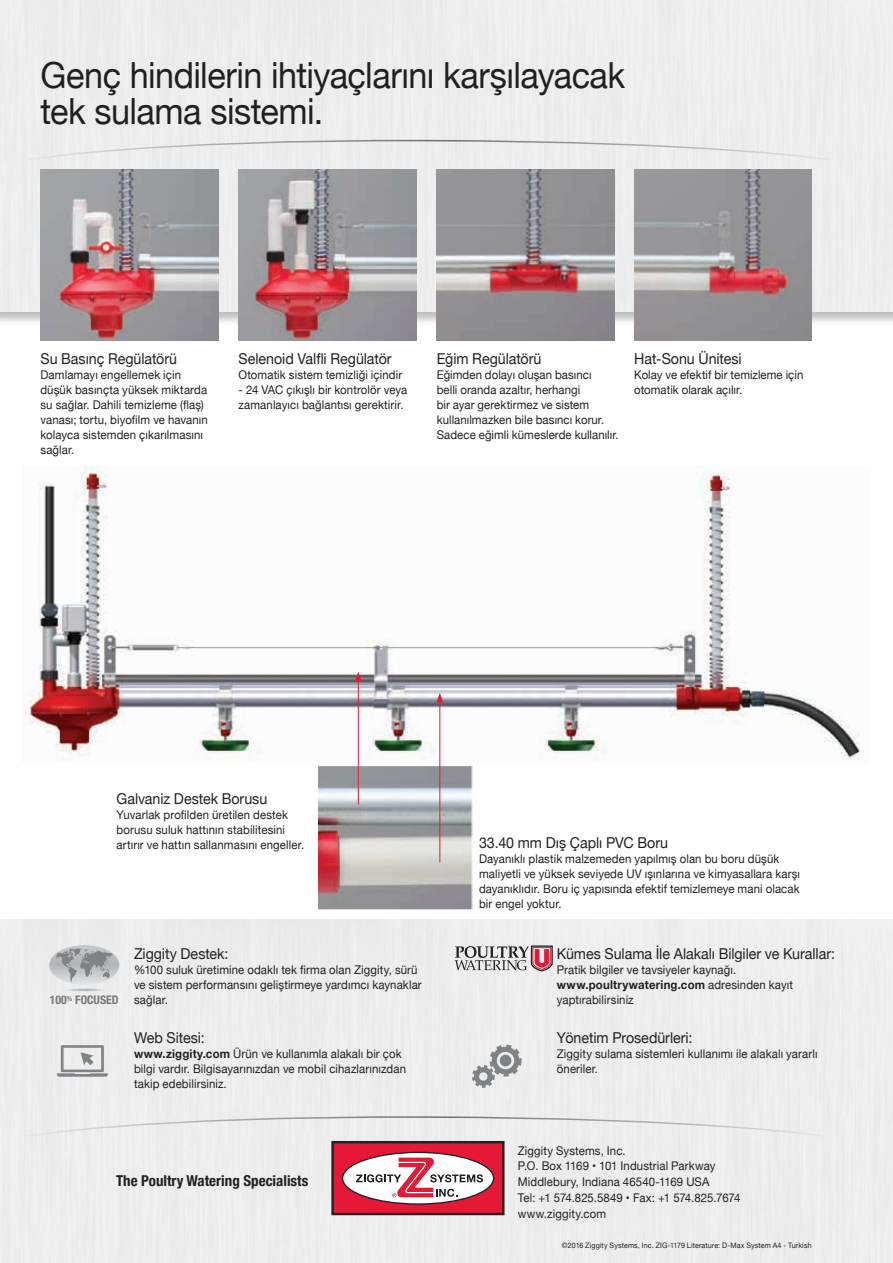
<style>
.page{position:relative;width:893px;height:1263px;background:#fff}
.page>*{position:absolute;margin:0;border:0;box-sizing:border-box;transform-origin:0 0}
.t1{font:36px/36px "Helvetica Neue";letter-spacing:-.015em;color:#231f20;scale:.95 1}
.t2{font:15px "Helvetica Neue";letter-spacing:-.005em;color:#231f20;scale:.95 1}
.t3{font:700 condensed 15px "Helvetica Neue";color:#231f20}
.t4{font:12px/15px "Helvetica Neue";letter-spacing:.01em;color:#231f20;scale:.95 1}
.t5{font:700 condensed 11.85px "Helvetica Neue";color:#76787b}
.t6{font:7.5px "Helvetica Neue";letter-spacing:.02em;color:#231f20;scale:.95 1}
.s1{font-weight:700}
</style>
<div class="page">
<div style="left:0;top:0;width:893px;height:311px;background:#ededee"></div>
<img style="left:437px;top:170px;width:177px;height:171px">
<img style="left:634px;top:170px;width:178px;height:171px">
<img style="left:40px;top:170px;width:178px;height:171px">
<img style="left:239px;top:170px;width:177px;height:171px">
<img style="left:25px;top:467px;width:835px;height:295px">
<svg style="left:27px;top:140px;width:803px;height:21px;background:#e7e8e9"></svg>
<svg style="left:26px;top:1116px;width:799px;height:22px"></svg>
<div style="left:333px;top:1142px;width:170px;height:72px;background:#e51836"></div>
<div style="left:331px;top:1141px;width:173px;height:74px;border:2px solid #231f20"></div>
<svg style="left:343px;top:1152px;width:151px;height:52px"></svg>
<div style="left:342px;top:1152px;width:152px;height:53px;border:1px solid #231f20;border-radius:50%"></div>
<svg style="left:356px;top:1157px;width:127px;height:40px"></svg>
<img style="left:319px;top:767px;width:152px;height:141px">
<div style="left:317px;top:765px;width:156px;height:145px;border:1px solid #fff"></div>
<svg style="left:49px;top:945px;width:70px;height:46px;background:#c1c2c4"></svg>
<svg style="left:57px;top:1045px;width:51px;height:32px;background:#c5c6c7"></svg>
<svg style="left:455px;top:945px;width:98px;height:27px;background:#bba7ab"></svg>
<svg style="left:472px;top:1044px;width:50px;height:44px;background:#c2c3c4"></svg>
<hr style="left:358px;top:679px;width:1px;height:126px;background:#e51836">
<svg style="left:355px;top:672px;width:7px;height:9px"></svg>
<hr style="left:439px;top:700px;width:1px;height:162px;background:#e51836">
<svg style="left:436px;top:693px;width:7px;height:9px"></svg>
<h1 class="t1" style="left:40px;top:59px;width:617px">Genç hindilerin ihtiyaçlarını karşılayacak tek sulama sistemi.</h1>
<p class="t2" style="left:40px;top:348px;width:145px">Su Basınç Regülatörü</p>
<p class="t4" style="left:40px;top:368px;width:178px">Damlamayı engellemek için düşük basınçta yüksek miktarda su sağlar. Dahili temizleme (flaş) vanası; tortu, biyofilm ve havanın kolayca sistemden çıkarılmasını sağlar.</p>
<p class="t2" style="left:239px;top:348px;width:163px">Selenoid Valfli Regülatör</p>
<p class="t4" style="left:239px;top:368px;width:174px">Otomatik sistem temizliği içindir</p>
<p class="t4" style="left:239px;top:383px;width:179px">- 24 VAC çıkışlı bir kontrolör veya zamanlayıcı bağlantısı gerektirir.</p>
<p class="t2" style="left:437px;top:348px;width:112px">Eğim Regülatörü</p>
<p class="t4" style="left:437px;top:368px;width:193px">Eğimden dolayı oluşan basıncı<br>belli oranda azaltır, herhangi<br>bir ayar gerektirmez ve sistem kullanılmazken bile basıncı korur.<br>Sadece eğimli kümeslerde kullanılır.</p>
<p class="t2" style="left:634px;top:348px;width:115px">Hat-Sonu Ünitesi</p>
<p class="t4" style="left:634px;top:368px;width:179px">Kolay ve efektif bir temizleme için otomatik olarak açılır.</p>
<p class="t2" style="left:117px;top:788px;width:160px">Galvaniz Destek Borusu</p>
<p class="t4" style="left:117px;top:808px;width:199px">Yuvarlak profilden üretilen destek borusu suluk hattının stabilitesini artırır ve hattın sallanmasını engeller.</p>
<p class="t5" style="left:62px;top:990px;width:53px"><sup>%</sup> FOCUSED</p>
<p class="t5" style="left:45px;top:993px;width:75px">100100<sup>%</sup> FOCUSED</p>
<p class="t2" style="left:134px;top:943px;width:101px">Ziggity Destek:</p>
<p class="t4" style="left:134px;top:963px;width:304px">%100 suluk üretimine odaklı tek firma olan Ziggity, sürü ve sistem performansını geliştirmeye yardımcı kaynaklar sağlar.</p>
<p class="t2" style="left:134px;top:1027px;width:76px">Web Sitesi:</p>
<p class="t4" style="left:134px;top:1047px;width:288px"><span class="s1">www.ziggity.com</span> Ürün ve kullanımla alakalı bir çok bilgi vardır. Bilgisayarınızdan ve mobil cihazlarınızdan takip edebilirsiniz.</p>
<p class="t3" style="left:116px;top:1168px;width:194px">The Poultry Watering Specialists</p>
<p class="t2" style="left:479px;top:832px;width:200px">33.40 mm Dış Çaplı PVC Boru</p>
<p class="t4" style="left:479px;top:852px;width:340px">Dayanıklı plastik malzemeden yapılmış olan bu boru düşük maliyetli ve yüksek seviyede UV ışınlarına ve kimyasallara karşı dayanıklıdır. Boru iç yapısında efektif temizlemeye mani olacak bir engel yoktur.</p>
<p class="t2" style="left:557px;top:943px;width:294px">Kümes Sulama İle Alakalı Bilgiler ve Kurallar:</p>
<p class="t4" style="left:557px;top:963px;width:250px">Pratik bilgiler ve tavsiyeler kaynağı. <span class="s1">www.poultrywatering.com</span> adresinden kayıt yaptırabilirsiniz</p>
<p class="t2" style="left:557px;top:1027px;width:144px">Yönetim Prosedürleri:</p>
<p class="t4" style="left:557px;top:1047px;width:276px">Ziggity sulama sistemleri kullanımı ile alakalı yararlı öneriler.</p>
<p class="t4" style="left:518px;top:1143px;width:236px;line-height:15.8px">Ziggity Systems, Inc.<br>P.O. Box 1169 • 101 Industrial Parkway<br>Middlebury, Indiana 46540-1169 USA<br>Tel: +1 574.825.5849 • Fax: +1 574.825.7674 www.ziggity.com</p>
<p class="t6" style="left:562px;top:1240px;width:264px">©2016 Ziggity Systems, Inc. ZIG-1179 Literature: D-Max System A4 - Turkish</p>
</div>
